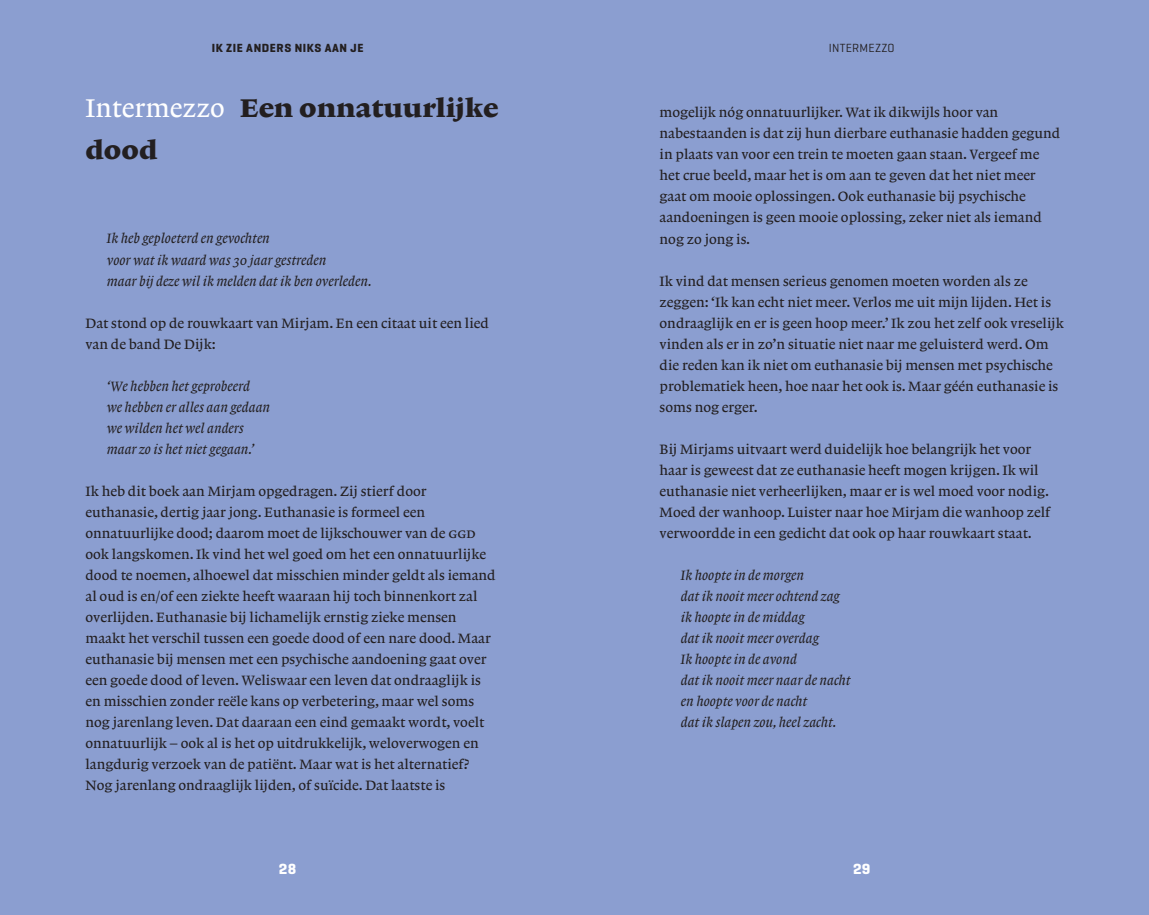
<style>
.page{position:relative;width:1149px;height:915px;background:#fff}
.page>*{position:absolute;margin:0;border:0;box-sizing:border-box;transform-origin:0 0}
.t1{font:500 27px/42px "Lexicon No 1 Roman F";color:#231f20}
.t2{font:700 15px "Geogrotesque";color:#fff}
.t3{font:500 14.25px/21px "Lexicon No 1 Roman A";color:#231f20}
.t4{font:500 14.25px/21px "Lexicon No 1 Italic A";color:#231f20}
.t5{font:12px "Geogrotesque";letter-spacing:.02em;color:#231f20}
.t6{font:700 12px "Geogrotesque";letter-spacing:.05em;color:#231f20}
.s1{font-family:"Lexicon No 1 Roman A";color:#fff}
.s2{font-family:"Lexicon No 1 Roman A Exp";font-weight:400}
</style>
<div class="page">
<div style="left:0;top:0;width:574px;height:914px;background:#8b9ed0"></div>
<div style="left:574px;top:0;width:574px;height:914px;background:#8b9ed0"></div>
<p class="t6" style="left:212px;top:41px;width:153px">IK ZIE ANDERS NIKS AAN JE</p>
<p class="t5" style="left:817px;top:41px;width:89px">OM TE BEGINNEN</p>
<p class="t5" style="left:828px;top:41px;width:67px">INTERMEZZO</p>
<h1 class="t1" style="left:85px;top:87px;width:414px"><span class="s1">Intermezzo</span> Een onnatuurlijke dood</h1>
<p class="t4" style="left:107px;top:228px;width:266px">Ik heb geploeterd en gevochten<br>voor wat ik waard was 30 jaar gestreden<br>maar bij deze wil ik melden dat ik ben overleden.</p>
<p class="t3" style="left:85px;top:312px;width:405px">Dat stond op de rouwkaart van Mirjam. En een citaat uit een lied van de band De Dijk:</p>
<p class="t4" style="left:107px;top:375px;width:165px">‘We hebben het geprobeerd<br>we hebben er alles aan gedaan we wilden het wel anders maar zo is het niet gegaan.’</p>
<p class="t3" style="left:85px;top:480px;width:411px">Ik heb dit boek aan Mirjam opgedragen. Zij stierf door euthanasie, dertig jaar jong. Euthanasie is formeel een onnatuurlijke dood; daarom moet de lijkschouwer van de <span class="s2">ggd </span>ook langskomen. Ik vind het wel goed om het een onnatuurlijke dood te noemen, alhoewel dat misschien minder geldt als iemand al oud is en/of een ziekte heeft waaraan hij toch binnenkort zal overlijden. Euthanasie bij lichamelijk ernstig zieke mensen maakt het verschil tussen een goede dood of een nare dood. Maar euthanasie bij mensen met een psychische aandoening gaat over een goede dood of leven. Weliswaar een leven dat ondraaglijk is en misschien zonder reële kans op verbetering, maar wel soms nog jarenlang leven. Dat daaraan een eind gemaakt wordt, voelt onnatuurlijk – ook al is het op uitdrukkelijk, weloverwogen en langdurig verzoek van de patiënt. Maar wat is het alternatief?<br>Nog jarenlang ondraaglijk lijden, of suïcide. Dat laatste is</p>
<p class="t2" style="left:279px;top:859px;width:19px">28</p>
<p class="t3" style="left:659px;top:102px;width:402px">mogelijk nóg onnatuurlijker. Wat ik dikwijls hoor van nabestaanden is dat zij hun dierbare euthanasie hadden gegund in plaats van voor een trein te moeten gaan staan. Vergeef me het crue beeld, maar het is om aan te geven dat het niet meer gaat om mooie oplossingen. Ook euthanasie bij psychische aandoeningen is geen mooie oplossing, zeker niet als iemand nog zo jong is.</p>
<p class="t3" style="left:659px;top:270px;width:405px">Ik vind dat mensen serieus genomen moeten worden als ze zeggen: ‘Ik kan echt niet meer. Verlos me uit mijn lijden. Het is ondraaglijk en er is geen hoop meer.’ Ik zou het zelf ook vreselijk vinden als er in zo’n situatie niet naar me geluisterd werd. Om die reden kan ik niet om euthanasie bij mensen met psychische problematiek heen, hoe naar het ook is. Maar géén euthanasie is soms nog erger.</p>
<p class="t3" style="left:659px;top:438px;width:392px">Bij Mirjams uitvaart werd duidelijk hoe belangrijk het voor haar is geweest dat ze euthanasie heeft mogen krijgen. Ik wil euthanasie niet verheerlijken, maar er is wel moed voor nodig.<br>Moed der wanhoop. Luister naar hoe Mirjam die wanhoop zelf verwoordde in een gedicht dat ook op haar rouwkaart staat.</p>
<p class="t4" style="left:680px;top:564px;width:171px">Ik hoopte in de morgen<br>dat ik nooit meer ochtend zag ik hoopte in de middag<br>dat ik nooit meer overdag<br>Ik hoopte in de avond<br>dat ik nooit meer naar de nacht en hoopte voor de nacht<br>dat ik slapen zou, heel zacht.</p>
<p class="t2" style="left:852px;top:859px;width:19px">29</p>
</div>
